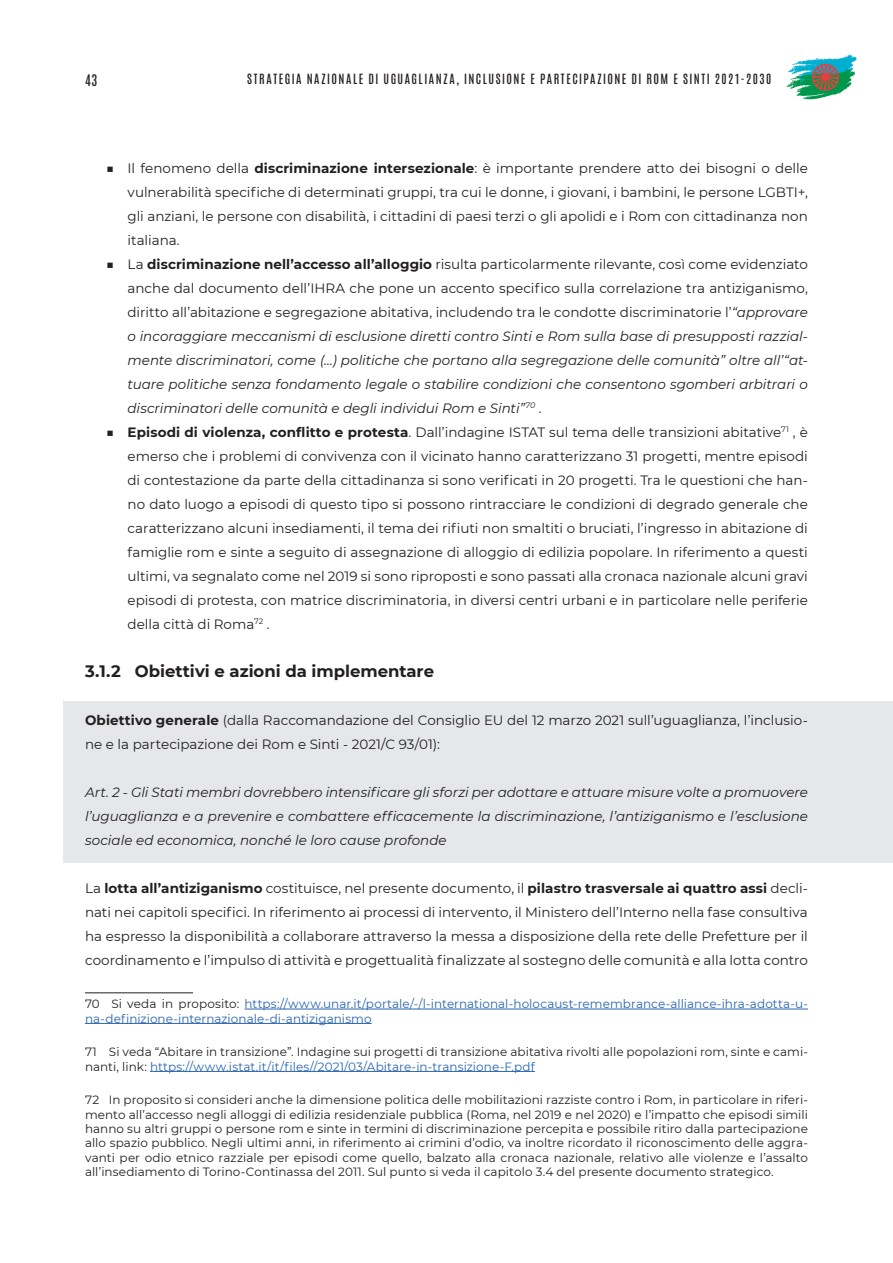
<style>
.page{position:relative;width:893px;height:1263px;background:#fff}
.page>*{position:absolute;margin:0;border:0;box-sizing:border-box;transform-origin:0 0}
.t1{font:700 16.5px "Montserrat";color:#231f20}
.t2{font:13.5px/24px "Montserrat";color:#231f20;text-align:justify}
.t3{font:italic 13.5px/24px "Montserrat";color:#231f20;text-align:justify}
.t4{font:500 13.5px "Antonio";color:#231f20}
.t5{font:12px/14.4px "Montserrat";letter-spacing:.005em;color:#231f20}
.t6{font:12px/14.4px "Montserrat";letter-spacing:.005em;color:#2865b1}
.t7{font:500 12px "Antonio";letter-spacing:.125em;color:#231f20}
.s1{font-weight:700}
.s2{font-style:normal}
.s3{font-weight:700;font-style:normal}
.s4{color:#231f20}
.s5{color:#2865b1}
</style>
<div class="page">
<div style="left:64px;top:701px;width:829px;height:162px;background:#e6e7e9"></div>
<hr style="left:85px;top:992px;width:108px;height:1px;background:#231f20">
<hr style="left:245px;top:1009px;width:563px;height:1px;background:#2865b1">
<hr style="left:85px;top:1023px;width:287px;height:1px;background:#2865b1">
<hr style="left:150px;top:1071px;width:385px;height:1px;background:#2865b1">
<svg style="left:786px;top:54px;width:70px;height:45px"></svg>
<p class="t4" style="left:85px;top:70px;width:14px">43</p>
<p class="t7" style="left:247px;top:70px;width:526px">STRATEGIA NAZIONALE DI UGUAGLIANZA, INCLUSIONE E PARTECIPAZIONE DI ROM E SINTI 2021-2030</p>
<p class="t2" style="left:128px;top:156px;width:682px;text-indent:-21px">■ Il fenomeno della <span class="s1">discriminazione intersezionale</span>: è importante prendere atto dei bisogni o delle vulnerabilità specifiche di determinati gruppi, tra cui le donne, i giovani, i bambini, le persone LGBTI+, gli anziani, le persone con disabilità, i cittadini di paesi terzi o gli apolidi e i Rom con cittadinanza non italiana.</p>
<p class="t3" style="left:128px;top:252px;width:682px;text-indent:-21px"><span class="s2">■ La</span> <span class="s3">discriminazione nell’accesso all’alloggio</span> <span class="s2">risulta particolarmente rilevante, così come evidenziato anche dal documento dell’IHRA che pone un accento specifico sulla correlazione tra antiziganismo, diritto all’abitazione e segregazione abitativa, includendo tra le condotte discriminatorie l’</span>“approvare o incoraggiare meccanismi di esclusione diretti contro Sinti e Rom sulla base di presupposti razzial&shy;mente discriminatori, come (...) politiche che portano alla segregazione delle comunità” oltre all’“at&shy;tuare politiche senza fondamento legale o stabilire condizioni che consentono sgomberi arbitrari o discriminatori delle comunità e degli individui Rom e Sinti”<sup>70</sup> <span class="s2">.</span></p>
<p class="t2" style="left:128px;top:420px;width:682px;text-indent:-21px">■ <span class="s1">Episodi di violenza, conflitto e protesta</span>. Dall’indagine ISTAT sul tema delle transizioni abitative<sup>71</sup> , è emerso che i problemi di convivenza con il vicinato hanno caratterizzano 31 progetti, mentre episodi di contestazione da parte della cittadinanza si sono verificati in 20 progetti. Tra le questioni che han&shy;no dato luogo a episodi di questo tipo si possono rintracciare le condizioni di degrado generale che caratterizzano alcuni insediamenti, il tema dei rifiuti non smaltiti o bruciati, l’ingresso in abitazione di famiglie rom e sinte a seguito di assegnazione di alloggio di edilizia popolare. In riferimento a questi ultimi, va segnalato come nel 2019 si sono riproposti e sono passati alla cronaca nazionale alcuni gravi episodi di protesta, con matrice discriminatoria, in diversi centri urbani e in particolare nelle periferie della città di Roma<sup>72</sup> .</p>
<p class="t1" style="left:85px;top:659px;width:350px">3.1.2 Obiettivi e azioni da implementare</p>
<p class="t2" style="left:85px;top:708px;width:724px"><span class="s1">Obiettivo generale</span> (dalla Raccomandazione del Consiglio EU del 12 marzo 2021 sull’uguaglianza, l’inclusio&shy;ne e la partecipazione dei Rom e Sinti - 2021/C 93/01):</p>
<p class="t3" style="left:85px;top:780px;width:724px">Art. 2 - Gli Stati membri dovrebbero intensificare gli sforzi per adottare e attuare misure volte a promuovere l’uguaglianza e a prevenire e combattere efficacemente la discriminazione, l’antiziganismo e l’esclusione sociale ed economica, nonché le loro cause profonde</p>
<p class="t2" style="left:85px;top:876px;width:724px">La <span class="s1">lotta all’antiziganismo</span> costituisce, nel presente documento, il <span class="s1">pilastro trasversale ai quattro assi</span> decli&shy;nati nei capitoli specifici. In riferimento ai processi di intervento, il Ministero dell’Interno nella fase consultiva ha espresso la disponibilità a collaborare attraverso la messa a disposizione della rete delle Prefetture per il coordinamento e l’impulso di attività e progettualità finalizzate al sostegno delle comunità e alla lotta contro</p>
<p class="t6" style="left:85px;top:996px;width:724px"><span class="s4">70 Si veda in proposito:</span> https://www.unar.it/portale/-/l-international-holocaust-remembrance-alliance-ihra-adotta-u&shy;na-definizione-internazionale-di-antiziganismo</p>
<p class="t5" style="left:85px;top:1044px;width:724px">71 Si veda “Abitare in transizione”. Indagine sui progetti di transizione abitativa rivolti alle popolazioni rom, sinte e cami&shy;nanti, link: <span class="s5">https://www.istat.it/it/files//2021/03/Abitare-in-transizione-F.pdf</span></p>
<p class="t5" style="left:85px;top:1092px;width:724px;text-align:justify">72 In proposito si consideri anche la dimensione politica delle mobilitazioni razziste contro i Rom, in particolare in riferi&shy;mento all’accesso negli alloggi di edilizia residenziale pubblica (Roma, nel 2019 e nel 2020) e l’impatto che episodi simili hanno su altri gruppi o persone rom e sinte in termini di discriminazione percepita e possibile ritiro dalla partecipazione allo spazio pubblico. Negli ultimi anni, in riferimento ai crimini d’odio, va inoltre ricordato il riconoscimento delle aggra&shy;vanti per odio etnico razziale per episodi come quello, balzato alla cronaca nazionale, relativo alle violenze e l’assalto all’insediamento di Torino-Continassa del 2011. Sul punto si veda il capitolo 3.4 del presente documento strategico.</p>
</div>
